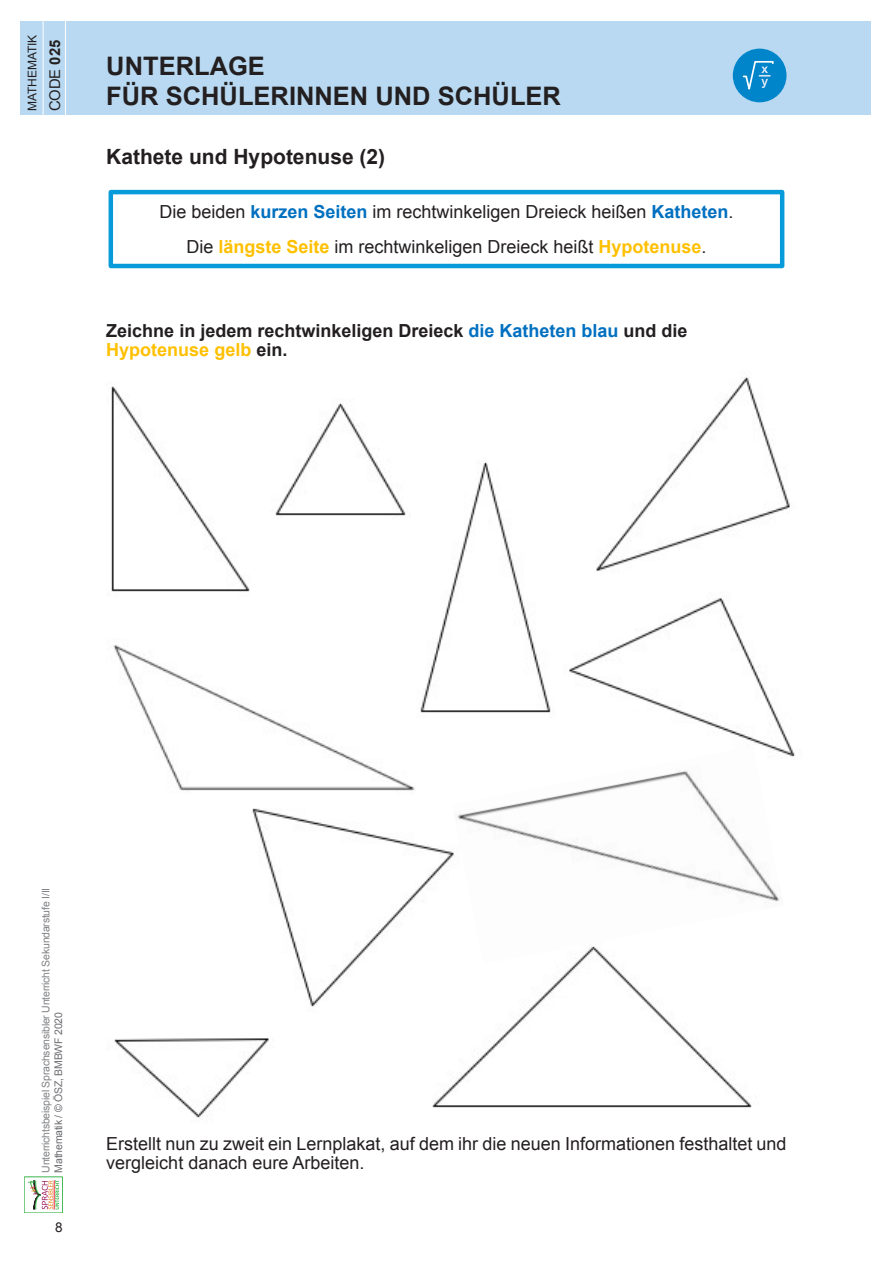
<style>
.page{position:relative;width:893px;height:1263px;background:#fff}
.page>*{position:absolute;margin:0;border:0;box-sizing:border-box;transform-origin:0 0}
.t1{font:700 25.5px "Arial";color:#231f20}
.t2{font:700 21px "Arial";color:#231f20}
.t3{font:18px/19.5px "Arial";color:#231f20}
.t4{font:700 18px/19.5px "Arial";color:#231f20}
.t5{font:14.85px "Arial";color:#231f20}
.t6{font:13.5px "Arial";color:#231f20}
.t7{font:12px "Arial";color:#231f20}
.t8{font:10.5px "Arial";letter-spacing:-.02em;color:#808285}
.t9{font:10.5px "Arial";letter-spacing:-.02em;color:#6c6d70}
.s1{font-weight:700}
.s2{font-weight:700;color:#0070c0}
.s3{font-weight:700;color:#ffc000}
.s4{color:#0070c0}
.s5{color:#ffc000}
</style>
<div class="page">
<div style="left:24px;top:1177px;width:39px;height:36px;border:1px solid #3ab54a"></div>
<svg style="left:28px;top:1180px;width:31px;height:30px"></svg>
<div style="left:109px;top:190px;width:675px;height:78px;border:4px solid #079bda"></div>
<img style="left:111px;top:386px;width:139px;height:206px">
<img style="left:275px;top:403px;width:131px;height:113px">
<img style="left:596px;top:377px;width:194px;height:194px">
<img style="left:420px;top:462px;width:131px;height:251px">
<img style="left:113px;top:645px;width:302px;height:146px">
<img style="left:114px;top:1038px;width:155px;height:80px">
<img style="left:252px;top:808px;width:200px;height:199px">
<img style="left:433px;top:939px;width:319px;height:169px">
<img style="left:569px;top:598px;width:226px;height:159px">
<img style="left:452px;top:746px;width:332px;height:218px">
<div style="left:20px;top:21px;width:850px;height:94px;background:#b8d9f1"></div>
<hr style="left:43px;top:20px;width:1px;height:127px;background:#fff">
<hr style="left:65px;top:20px;width:1px;height:127px;background:#fff">
<div style="left:733px;top:49px;width:53px;height:53px;background:#0084ca;border-radius:50%"></div>
<svg style="left:742px;top:60px;width:32px;height:30px"></svg>
<p class="t7" style="left:25px;top:111px;width:78px;rotate:-90deg">MATHEMATIK</p>
<p class="t5" style="left:45px;top:111px;width:73px;rotate:-90deg">CODE <span class="s1">025</span></p>
<p class="t1" style="left:106px;top:49px;width:160px">UNTERLAGE</p>
<p class="t1" style="left:106px;top:79px;width:456px">FÜR SCHÜLERINNEN UND SCHÜLER</p>
<p class="t2" style="left:106px;top:143px;width:280px">Kathete und Hypotenuse (2)</p>
<p class="t3" style="left:159px;top:202px;width:576px">Die beiden <span class="s2">kurzen Seiten</span> im rechtwinkeligen Dreieck heißen <span class="s2">Katheten</span>.</p>
<p class="t3" style="left:186px;top:237px;width:522px">Die <span class="s3">längste Seite</span> im rechtwinkeligen Dreieck heißt <span class="s3">Hypotenuse</span>.</p>
<p class="t4" style="left:106px;top:321px;width:583px">Zeichne in jedem rechtwinkeligen Dreieck <span class="s4">die Katheten blau</span> und die<br><span class="s5">Hypotenuse gelb</span> ein.</p>
<p class="t8" style="left:39px;top:1172px;width:286px;rotate:-90deg">Unterrichtsbeispiel Sprachsensibler Unterricht Sekundarstufe I/II</p>
<p class="t9" style="left:52px;top:1172px;width:162px;rotate:-90deg">Mathematik / © ÖSZ, BMBWF 2020</p>
<p class="t6" style="left:55px;top:1218px;width:9px">8</p>
<p class="t3" style="left:106px;top:1134px;width:682px">Erstellt nun zu zweit ein Lernplakat, auf dem ihr die neuen Informationen festhaltet und vergleicht danach eure Arbeiten.</p>
</div>
